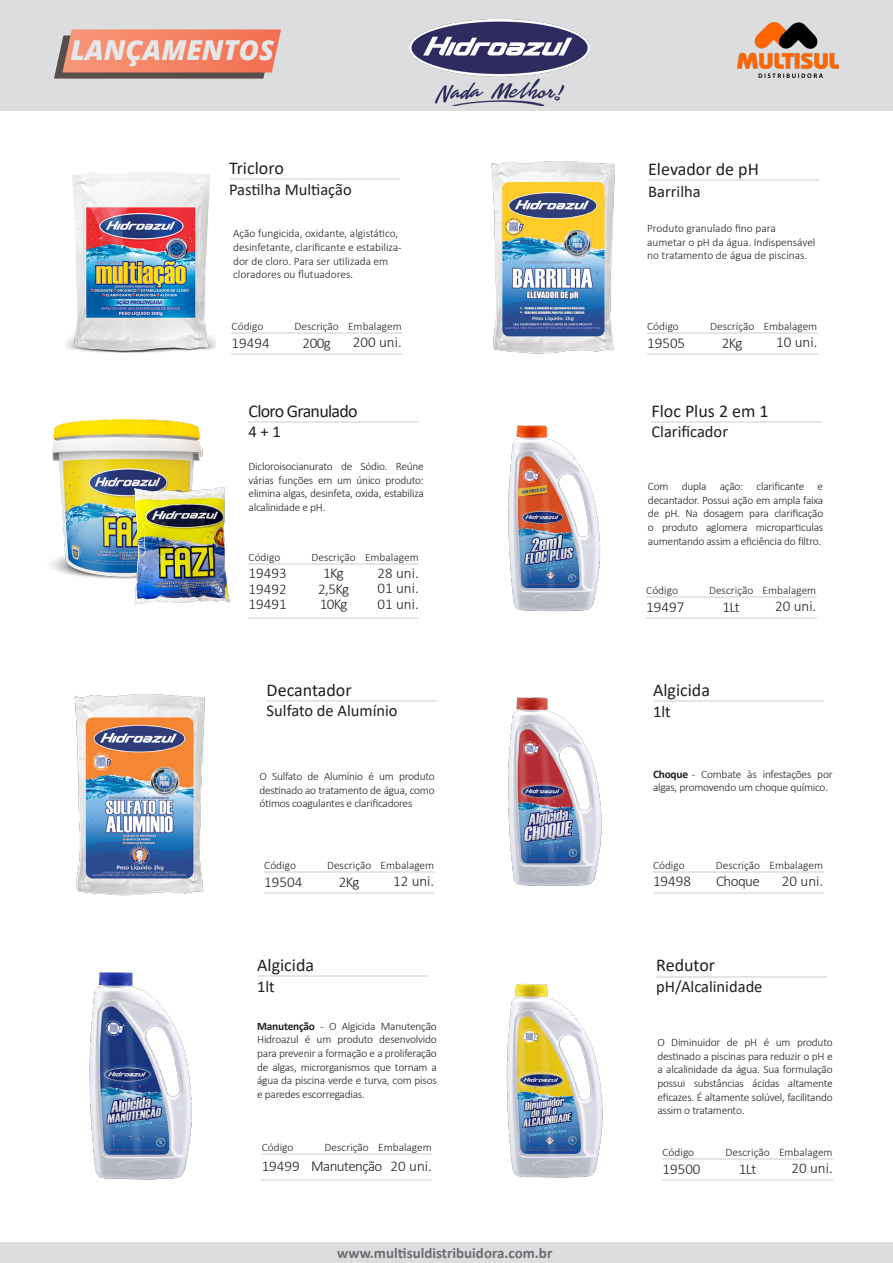
<style>
.page{position:relative;width:893px;height:1263px;background:#fff}
.page>*{position:absolute;margin:0;border:0;box-sizing:border-box;transform-origin:0 0}
.t1{font:italic 800 27.45px "Open Sans";color:#e6e7e9}
.t2{font:18px "Calibri";color:#231f20}
.t3{font:18px "Calibri";letter-spacing:-.04em;color:#231f20}
.t4{font:16.5px "Calibri";color:#231f20}
.t5{font:300 15px "Calibri";color:#231f20}
.t6{font:700 15px "Calibri";color:#6c6d70}
.t7{font:300 15px "Calibri";letter-spacing:-.04em;color:#231f20}
.t8{font:300 11.4px/13.6px "Calibri";letter-spacing:-.01em;color:#231f20;text-align:justify}
.s1{font-weight:700}
</style>
<div class="page">
<div style="left:0;top:0;width:893px;height:111px;background:#dcdddf"></div>
<img style="left:737px;top:23px;width:102px;height:55px">
<div style="left:0;top:1242px;width:893px;height:21px;background:#dcdddf"></div>
<svg style="left:54px;top:29px;width:227px;height:50px;background:#dd826a"></svg>
<hr style="left:657px;top:976px;width:170px;height:2px;background:#e4e5e7">
<hr style="left:663px;top:1158px;width:170px;height:2px;background:#e4e5e7">
<hr style="left:663px;top:1179px;width:170px;height:1px;background:#e4e5e7">
<img style="left:506px;top:984px;width:97px;height:194px">
<hr style="left:653px;top:871px;width:170px;height:2px;background:#e4e5e7">
<hr style="left:653px;top:700px;width:170px;height:2px;background:#e4e5e7">
<hr style="left:653px;top:892px;width:170px;height:1px;background:#e4e5e7">
<hr style="left:257px;top:975px;width:170px;height:2px;background:#e4e5e7">
<hr style="left:262px;top:1153px;width:170px;height:1px;background:#e4e5e7">
<hr style="left:262px;top:1179px;width:170px;height:1px;background:#e4e5e7">
<hr style="left:249px;top:563px;width:170px;height:1px;background:#e4e5e7">
<hr style="left:249px;top:421px;width:170px;height:2px;background:#e4e5e7">
<hr style="left:249px;top:617px;width:170px;height:1px;background:#e4e5e7">
<hr style="left:646px;top:596px;width:170px;height:2px;background:#e4e5e7">
<hr style="left:651px;top:421px;width:171px;height:2px;background:#e4e5e7">
<hr style="left:646px;top:617px;width:170px;height:1px;background:#e4e5e7">
<hr style="left:232px;top:332px;width:170px;height:2px;background:#e4e5e7">
<hr style="left:229px;top:178px;width:170px;height:2px;background:#e4e5e7">
<hr style="left:232px;top:353px;width:170px;height:1px;background:#e4e5e7">
<hr style="left:647px;top:332px;width:170px;height:2px;background:#e4e5e7">
<hr style="left:648px;top:179px;width:170px;height:2px;background:#e4e5e7">
<hr style="left:647px;top:353px;width:170px;height:1px;background:#e4e5e7">
<hr style="left:264px;top:871px;width:170px;height:2px;background:#e4e5e7">
<hr style="left:267px;top:700px;width:170px;height:2px;background:#e4e5e7">
<hr style="left:264px;top:892px;width:170px;height:1px;background:#e4e5e7">
<img style="left:508px;top:697px;width:94px;height:189px">
<img style="left:89px;top:972px;width:103px;height:208px">
<img style="left:50px;top:420px;width:153px;height:159px">
<img style="left:132px;top:481px;width:99px;height:124px">
<img style="left:508px;top:425px;width:93px;height:187px">
<img style="left:66px;top:172px;width:149px;height:180px">
<img style="left:491px;top:162px;width:124px;height:192px">
<img style="left:74px;top:694px;width:131px;height:202px">
<img style="left:409px;top:19px;width:181px;height:86px">
<h1 class="t1" style="left:71px;top:29px;width:205px">LANÇAMENTOS</h1>
<p class="t2" style="left:229px;top:155px;width:56px">Tricloro</p>
<p class="t4" style="left:229px;top:178px;width:124px">Pastilha Multiação</p>
<p class="t8" style="left:233px;top:227px;width:170px;text-align:left">Ação fungicida, oxidante, algistático, desinfetante, clarificante e estabiliza&shy;dor de cloro. Para ser utilizada em cloradores ou flutuadores.</p>
<p class="t8" style="left:232px;top:319px;width:33px">Código</p>
<p class="t8" style="left:295px;top:319px;width:46px">Descrição</p>
<p class="t8" style="left:348px;top:319px;width:55px">Embalagem</p>
<p class="t5" style="left:232px;top:333px;width:40px">19494</p>
<p class="t5" style="left:303px;top:333px;width:30px">200g</p>
<p class="t5" style="left:353px;top:333px;width:50px">200 uni.</p>
<p class="t3" style="left:248px;top:399px;width:111px">Cloro Granulado</p>
<p class="t4" style="left:248px;top:420px;width:34px">4 + 1</p>
<p class="t8" style="left:249px;top:459px;width:177px">Dicloroisocianurato de Sódio. Reúne várias funções em um único produto: elimina algas, desinfeta, oxida, estabiliza alcalinidade e pH.</p>
<p class="t8" style="left:249px;top:550px;width:33px">Código</p>
<p class="t5" style="left:249px;top:564px;width:40px">19493</p>
<p class="t5" style="left:249px;top:579px;width:40px">19492</p>
<p class="t5" style="left:249px;top:594px;width:40px">19491</p>
<p class="t8" style="left:311px;top:550px;width:46px">Descrição</p>
<p class="t8" style="left:365px;top:550px;width:55px">Embalagem</p>
<p class="t5" style="left:323px;top:564px;width:22px">1Kg</p>
<p class="t5" style="left:318px;top:579px;width:32px">2,5Kg</p>
<p class="t5" style="left:320px;top:595px;width:29px">10Kg</p>
<p class="t5" style="left:378px;top:563px;width:43px">28 uni.</p>
<p class="t5" style="left:378px;top:579px;width:43px">01 uni.</p>
<p class="t5" style="left:378px;top:595px;width:43px">01 uni.</p>
<p class="t2" style="left:267px;top:677px;width:87px">Decantador</p>
<p class="t4" style="left:267px;top:699px;width:132px">Sulfato de Alumínio</p>
<p class="t8" style="left:259px;top:769px;width:177px">O Sulfato de Alumínio é um produto destinado ao tratamento de água, como ótimos coagulantes e clarificadores</p>
<p class="t8" style="left:264px;top:858px;width:33px">Código</p>
<p class="t5" style="left:264px;top:872px;width:40px">19504</p>
<p class="t5" style="left:339px;top:872px;width:22px">2Kg</p>
<p class="t5" style="left:393px;top:872px;width:43px">12 uni.</p>
<p class="t8" style="left:327px;top:858px;width:46px">Descrição</p>
<p class="t8" style="left:381px;top:858px;width:55px">Embalagem</p>
<p class="t2" style="left:257px;top:953px;width:58px">Algicida</p>
<p class="t4" style="left:257px;top:975px;width:19px">1lt</p>
<p class="t8" style="left:257px;top:1019px;width:181px"><span class="s1">Manutenção</span> - O Algicida Manutenção Hidroazul é um produto desenvolvido para prevenir a formação e a proliferação de algas, microrganismos que tornam a água da piscina verde e turva, com pisos e paredes escorregadias.</p>
<p class="t8" style="left:262px;top:1140px;width:33px">Código</p>
<p class="t5" style="left:262px;top:1157px;width:40px">19499</p>
<p class="t7" style="left:311px;top:1157px;width:73px">Manutenção</p>
<p class="t5" style="left:391px;top:1157px;width:43px">20 uni.</p>
<p class="t8" style="left:325px;top:1140px;width:46px">Descrição</p>
<p class="t8" style="left:378px;top:1140px;width:55px">Embalagem</p>
<h3 class="t6" style="left:337px;top:1242px;width:217px">www.multisuldistribuidora.com.br</h3>
<p class="t2" style="left:648px;top:157px;width:112px">Elevador de pH</p>
<p class="t4" style="left:648px;top:180px;width:54px">Barrilha</p>
<p class="t8" style="left:647px;top:221px;width:170px;text-align:left">Produto granulado fino para aumetar o pH da água. Indispensável no tratamento de água de piscinas.</p>
<p class="t8" style="left:647px;top:319px;width:33px">Código</p>
<p class="t5" style="left:647px;top:333px;width:40px">19505</p>
<p class="t5" style="left:722px;top:333px;width:22px">2Kg</p>
<p class="t5" style="left:776px;top:333px;width:43px">10 uni.</p>
<p class="t8" style="left:710px;top:319px;width:46px">Descrição</p>
<p class="t8" style="left:764px;top:319px;width:55px">Embalagem</p>
<p class="t2" style="left:651px;top:399px;width:119px">Floc Plus 2 em 1</p>
<p class="t4" style="left:651px;top:420px;width:78px">Clarificador</p>
<p class="t8" style="left:648px;top:479px;width:177px">Com dupla ação: clarificante e decantador. Possui ação em ampla faixa de pH. Na dosagem para clarificação o produto aglomera microparticulas aumentando assim a eficiência do filtro.</p>
<p class="t8" style="left:646px;top:583px;width:33px">Código</p>
<p class="t5" style="left:646px;top:597px;width:40px">19497</p>
<p class="t5" style="left:723px;top:597px;width:19px">1Lt</p>
<p class="t5" style="left:775px;top:597px;width:43px">20 uni.</p>
<p class="t8" style="left:709px;top:583px;width:46px">Descrição</p>
<p class="t8" style="left:763px;top:583px;width:55px">Embalagem</p>
<p class="t2" style="left:653px;top:678px;width:58px">Algicida</p>
<p class="t4" style="left:653px;top:699px;width:19px">1lt</p>
<p class="t8" style="left:653px;top:767px;width:181px"><span class="s1">Choque</span> - Combate às infestações por algas, promovendo um choque químico.</p>
<p class="t8" style="left:653px;top:858px;width:33px">Código</p>
<p class="t8" style="left:716px;top:858px;width:46px">Descrição</p>
<p class="t8" style="left:769px;top:858px;width:55px">Embalagem</p>
<p class="t5" style="left:653px;top:872px;width:40px">19498</p>
<p class="t5" style="left:716px;top:872px;width:45px">Choque</p>
<p class="t5" style="left:782px;top:872px;width:43px">20 uni.</p>
<p class="t2" style="left:656px;top:953px;width:60px">Redutor</p>
<p class="t4" style="left:656px;top:975px;width:108px">pH/Alcalinidade</p>
<p class="t8" style="left:657px;top:1035px;width:177px">O Diminuidor de pH é um produto destinado a piscinas para reduzir o pH e a alcalinidade da água. Sua formulação possui substâncias ácidas altamente eficazes. É altamente solúvel, facilitando assim o tratamento.</p>
<p class="t8" style="left:663px;top:1145px;width:33px">Código</p>
<p class="t5" style="left:663px;top:1159px;width:40px">19500</p>
<p class="t5" style="left:739px;top:1159px;width:19px">1Lt</p>
<p class="t5" style="left:791px;top:1159px;width:43px">20 uni.</p>
<p class="t8" style="left:725px;top:1145px;width:46px">Descrição</p>
<p class="t8" style="left:779px;top:1145px;width:55px">Embalagem</p>
</div>
